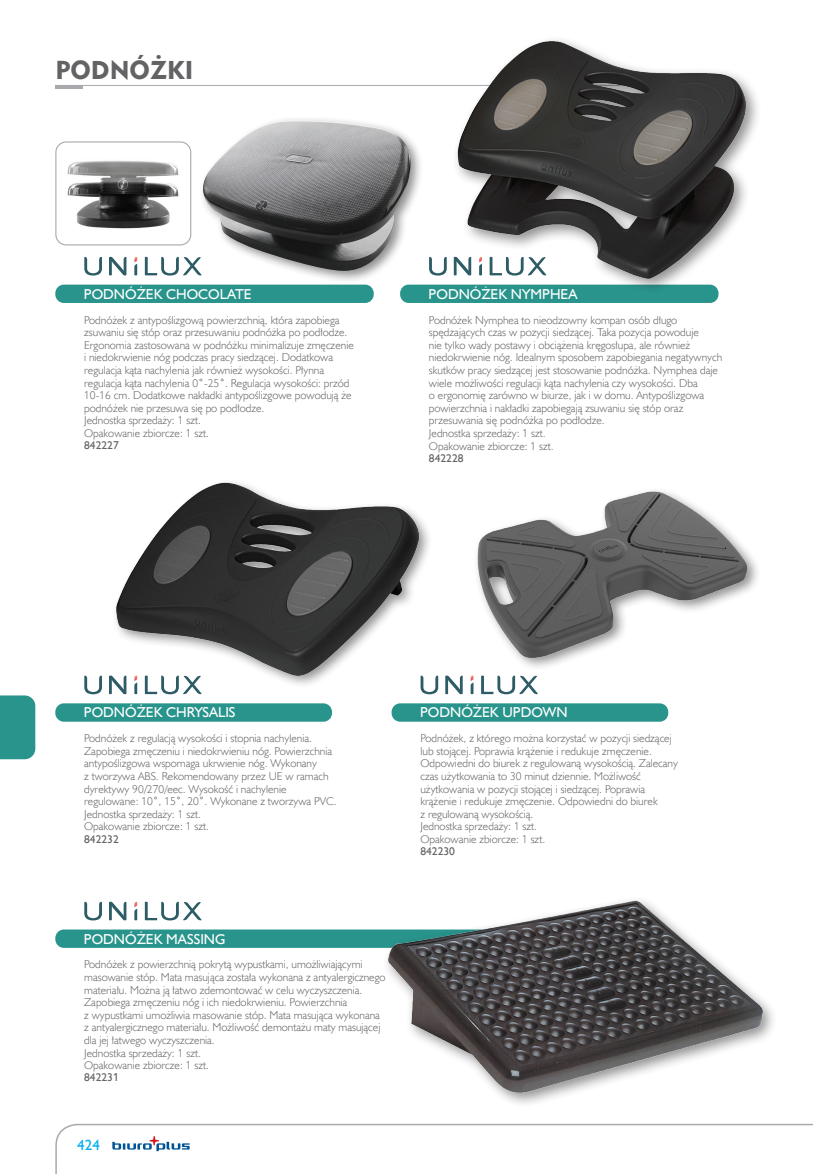
<style>
.page{position:relative;width:813px;height:1174px;background:#fff}
.page>*{position:absolute;margin:0;border:0;box-sizing:border-box;transform-origin:0 0}
.Rozdziały_nie_do_spisu{font:25.65px "Geometric 415 Blk EU";color:#636366}
.t1{font:15px "Humanst 521 EU";color:#00aeef}
.Nazwa_modułu_A{font:14.4px "Humanst 521 EU";color:#fff}
.opis_produktów{font:11.4px/12.6px "Humanst 521 Lt EU";color:#636366}
.opis_produktów-2{font:11.4px "Humanst 521 EU";color:#636366}
</style>
<div class="page">
<svg style="left:55px;top:85px;width:397px;height:1px"></svg>
<hr style="left:55px;top:86px;width:28px;height:3px;background:#a8a9ad">
<svg style="left:55px;top:1123px;width:757px;height:51px"></svg>
<svg style="left:112px;top:1136px;width:77px;height:15px"></svg>
<div style="left:0;top:695px;width:35px;height:64px;background:#29948c"></div>
<div style="left:400px;top:285px;width:318px;height:18px;background:#29948c;border-radius:9px"></div>
<svg style="left:429px;top:257px;width:17px;height:18px"></svg>
<div style="left:452px;top:35px;width:310px;height:259px;background:#231f20;opacity:.5"></div>
<img style="left:456px;top:39px;width:292px;height:239px">
<div style="left:391px;top:703px;width:277px;height:18px;background:#29948c;border-radius:9px"></div>
<svg style="left:420px;top:675px;width:18px;height:19px"></svg>
<svg style="left:470px;top:675px;width:3px;height:19px"></svg>
<svg style="left:445px;top:675px;width:17px;height:19px"></svg>
<svg style="left:481px;top:675px;width:56px;height:19px"></svg>
<img style="left:477px;top:490px;width:278px;height:175px">
<div style="left:55px;top:929px;width:473px;height:19px;background:#29948c;border-radius:9px"></div>
<svg style="left:84px;top:901px;width:18px;height:19px"></svg>
<svg style="left:134px;top:901px;width:3px;height:19px"></svg>
<svg style="left:109px;top:901px;width:17px;height:19px"></svg>
<svg style="left:145px;top:901px;width:56px;height:19px"></svg>
<img style="left:367px;top:900px;width:406px;height:204px">
<div style="left:55px;top:703px;width:277px;height:18px;background:#29948c;border-radius:9px"></div>
<svg style="left:84px;top:675px;width:18px;height:19px"></svg>
<svg style="left:134px;top:688px;width:3px;height:6px"></svg>
<svg style="left:109px;top:679px;width:17px;height:15px"></svg>
<svg style="left:145px;top:688px;width:56px;height:6px"></svg>
<div style="left:111px;top:477px;width:321px;height:211px;background:#231f20;opacity:.5"></div>
<img style="left:109px;top:480px;width:313px;height:199px">
<div style="left:55px;top:285px;width:318px;height:18px;background:#29948c;border-radius:9px"></div>
<svg style="left:84px;top:257px;width:18px;height:18px"></svg>
<svg style="left:134px;top:257px;width:3px;height:18px"></svg>
<svg style="left:109px;top:257px;width:17px;height:18px"></svg>
<svg style="left:145px;top:257px;width:53px;height:18px"></svg>
<div style="left:198px;top:116px;width:225px;height:168px;background:#231f20;opacity:.5"></div>
<img style="left:201px;top:121px;width:209px;height:150px">
<img style="left:67px;top:160px;width:112px;height:69px">
<div style="left:55px;top:141px;width:136px;height:104px;border:1px solid #a8a9ad;border-radius:10px"></div>
<p class="Rozdziały_nie_do_spisu" style="left:55px;top:54px;width:139px">PODNÓŻKI</p>
<p class="Nazwa_modułu_A" style="left:84px;top:285px;width:169px">PODNÓŻEK CHOCOLATE</p>
<p class="opis_produktów" style="left:84px;top:313px;width:271px">Podnóżek z antypoślizgową powierzchnią, która zapobiega zsuwaniu się stóp oraz przesuwaniu podnóżka po podłodze.<br>Ergonomia zastosowana w podnóżku minimalizuje zmęczenie i niedokrwienie nóg podczas pracy siedzącej. Dodatkowa regulacja kąta nachylenia jak również wysokości. Płynna regulacja kąta nachylenia 0˚-25˚. Regulacja wysokości: przód 10-16 cm. Dodatkowe nakładki antypoślizgowe powodują że podnóżek nie przesuwa się po podłodze.</p>
<p class="opis_produktów" style="left:84px;top:414px;width:118px">Jednostka sprzedaży: 1 szt.</p>
<p class="opis_produktów" style="left:84px;top:426px;width:126px">Opakowanie zbiorcze: 1 szt.</p>
<p class="opis_produktów-2" style="left:84px;top:438px;width:36px">842227</p>
<p class="Nazwa_modułu_A" style="left:428px;top:285px;width:150px">PODNÓŻEK NYMPHEA</p>
<p class="opis_produktów" style="left:429px;top:313px;width:294px">Podnóżek Nymphea to nieodzowny kompan osób długo spędzających czas w pozycji siedzącej. Taka pozycja powoduje<br>nie tylko wady postawy i obciążenia kręgosłupa, ale również niedokrwienie nóg. Idealnym sposobem zapobiegania negatywnych skutków pracy siedzącej jest stosowanie podnóżka. Nymphea daje wiele możliwości regulacji kąta nachylenia czy wysokości. Dba<br>o ergonomię zarówno w biurze, jak i w domu. Antypoślizgowa powierzchnia i nakładki zapobiegają zsuwaniu się stóp oraz przesuwania się podnóżka po podłodze.</p>
<p class="opis_produktów" style="left:429px;top:426px;width:118px">Jednostka sprzedaży: 1 szt.</p>
<p class="opis_produktów" style="left:429px;top:439px;width:126px">Opakowanie zbiorcze: 1 szt.</p>
<p class="opis_produktów-2" style="left:429px;top:451px;width:36px">842228</p>
<p class="Nazwa_modułu_A" style="left:84px;top:703px;width:153px">PODNÓŻEK CHRYSALIS</p>
<p class="opis_produktów" style="left:84px;top:732px;width:254px">Podnóżek z regulacją wysokości i stopnia nachylenia.<br>Zapobiega zmęczeniu i niedokrwieniu nóg. Powierzchnia antypoślizgowa wspomaga ukrwienie nóg. Wykonany<br>z tworzywa ABS. Rekomendowany przez UE w ramach dyrektywy 90/270/eec. Wysokość i nachylenie regulowane: 10˚, 15˚, 20˚. Wykonane z tworzywa PVC.</p>
<p class="opis_produktów" style="left:84px;top:807px;width:118px">Jednostka sprzedaży: 1 szt.</p>
<p class="opis_produktów" style="left:84px;top:820px;width:126px">Opakowanie zbiorcze: 1 szt.</p>
<p class="opis_produktów-2" style="left:84px;top:831px;width:36px">842232</p>
<p class="Nazwa_modułu_A" style="left:84px;top:929px;width:143px">PODNÓŻEK MASSING</p>
<p class="opis_produktów" style="left:84px;top:958px;width:303px">Podnóżek z powierzchnią pokrytą wypustkami, umożliwiającymi masowanie stóp. Mata masująca została wykonana z antyalergicznego materiału. Można ją łatwo zdemontować w celu wyczyszczenia.<br>Zapobiega zmęczeniu nóg i ich niedokrwieniu. Powierzchnia<br>z wypustkami umożliwia masowanie stóp. Mata masująca wykonana z antyalergicznego materiału. Możliwość demontażu maty masującej dla jej łatwego wyczyszczenia.</p>
<p class="opis_produktów" style="left:84px;top:1046px;width:118px">Jednostka sprzedaży: 1 szt.</p>
<p class="opis_produktów" style="left:84px;top:1058px;width:126px">Opakowanie zbiorcze: 1 szt.</p>
<p class="opis_produktów-2" style="left:84px;top:1070px;width:36px">842231</p>
<h2 class="t1" style="left:77px;top:1135px;width:24px">424</h2>
<p class="Nazwa_modułu_A" style="left:420px;top:703px;width:149px">PODNÓŻEK UPDOWN</p>
<p class="opis_produktów" style="left:420px;top:732px;width:259px">Podnóżek, z którego można korzystać w pozycji siedzącej lub stojącej. Poprawia krążenie i redukuje zmęczenie.<br>Odpowiedni do biurek z regulowaną wysokością. Zalecany czas użytkowania to 30 minut dziennie. Możliwość użytkowania w pozycji stojącej i siedzącej. Poprawia krążenie i redukuje zmęczenie. Odpowiedni do biurek<br>z regulowaną wysokością.</p>
<p class="opis_produktów" style="left:420px;top:820px;width:118px">Jednostka sprzedaży: 1 szt.</p>
<p class="opis_produktów" style="left:420px;top:832px;width:126px">Opakowanie zbiorcze: 1 szt.</p>
<p class="opis_produktów-2" style="left:420px;top:844px;width:36px">842230</p>
</div>
